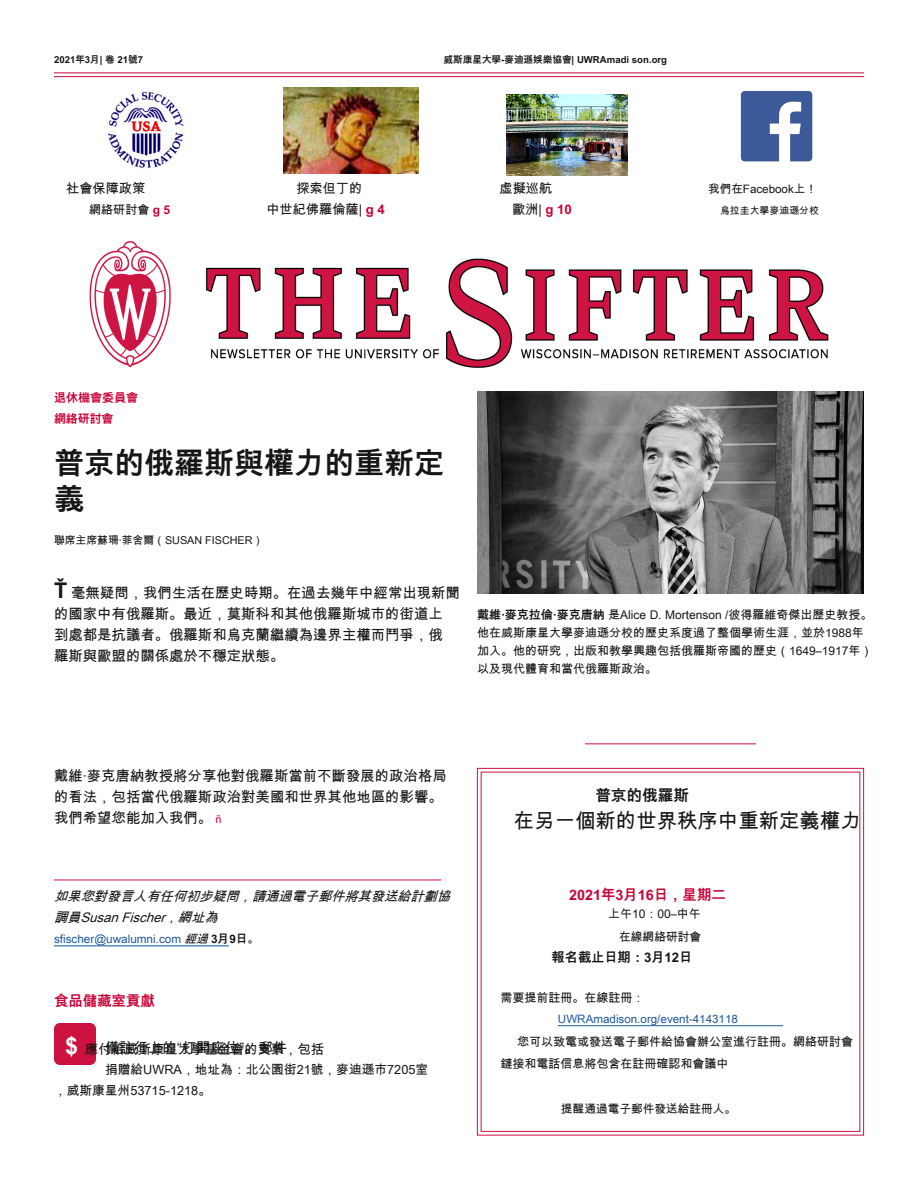
<style>
.page{position:relative;width:918px;height:1188px;background:#fff}
.page>*{position:absolute;margin:0;border:0;box-sizing:border-box;transform-origin:0 0}
.t1{font:700 30px/36px "Arial Unicode MS";color:#171615}
.t2{font:20.4px "Arial Unicode MS";color:#171615}
.t3{font:700 15.6px "Arial Unicode MS";color:#171615}
.t4{font:14.4px/21px "Arial Unicode MS";color:#171615}
.t5{font:700 14.4px "Arial Unicode MS";color:#ca0036}
.t6{font:13.35px "Arial Unicode MS";color:#171615}
.t7{font:italic 13.2px/21px "Arial Unicode MS";color:#171615}
.t8{font:13.2px/21px "Arial Unicode MS";color:#171615;text-align:center}
.t9{font:700 13.2px "Arial Unicode MS";color:#171615}
.t10{font:12.75px/21px "Arial Unicode MS";color:#171615}
.t11{font:12px/18px "Arial Unicode MS";color:#171615}
.t12{font:700 12px "Arial Unicode MS";color:#ca0036}
.t13{font:700 11.85px "Arial Unicode MS";color:#ca0036}
.t14{font:11.7px "Arial Unicode MS";color:#1d589b}
.t15{font:11.7px "Arial Unicode MS";color:#171615}
.t16{font:11.55px "Arial Unicode MS";color:#1d589b}
.t17{font:11.55px "Arial Unicode MS";color:#171615}
.t18{font:10.8px "Arial Unicode MS";color:#171615}
.t19{font:9.9px "Arial Unicode MS";color:#171615}
.t20{font:700 9.6px "Arial Unicode MS";color:#171615}
.s1{font-weight:700;color:#ca0036}
.s2{font-weight:700;font-size:21.6px}
.s3{font-weight:700}
.s4{font-size:10.8px;color:#ca0036}
.s5{font-style:italic;color:#171615}
.s6{font-weight:700;color:#171615}
.s7{font-weight:700;font-size:23.25px;color:#fff}
</style>
<div class="page">
<img style="left:740px;top:90px;width:72px;height:72px">
<hr style="left:54px;top:72px;width:810px;height:1px;background:#cd1141">
<hr style="left:54px;top:76px;width:810px;height:1px;background:#cd1141">
<hr style="left:54px;top:880px;width:387px;height:1px;background:#cd1141">
<hr style="left:54px;top:945px;width:175px;height:1px;background:#175d9e">
<svg style="left:477px;top:768px;width:387px;height:368px"></svg>
<hr style="left:585px;top:743px;width:171px;height:1px;background:#cd1141">
<div style="left:54px;top:1023px;width:42px;height:42px;background:#cd1141;border-radius:6px"></div>
<img style="left:89px;top:241px;width:740px;height:127px">
<img style="left:506px;top:94px;width:122px;height:82px">
<img style="left:284px;top:87px;width:134px;height:87px">
<img style="left:477px;top:392px;width:387px;height:202px">
<img style="left:108px;top:91px;width:76px;height:77px">
<p class="t20" style="left:54px;top:53px;width:91px">2021年3月| 卷 21號7</p>
<p class="t20" style="left:444px;top:53px;width:225px">威斯康星大學-麥迪遜娛樂協會| UWRAmadi son.org</p>
<p class="t8" style="left:66px;top:177px;width:81px">社會保障政策</p>
<p class="t11" style="left:89px;top:200px;width:82px">網絡研討會 <span class="s1">g 5</span></p>
<p class="t8" style="left:266px;top:177px;width:120px">探索但丁的<br>中世紀佛羅倫薩| <span class="s1">g 4</span></p>
<p class="t8" style="left:512px;top:177px;width:61px;text-align:left;text-indent:-12px">虛擬巡航<br>歐洲| <span class="s1">g 10</span></p>
<p class="t17" style="left:708px;top:180px;width:110px">我們在Facebook上！</p>
<p class="t19" style="left:720px;top:203px;width:100px">烏拉圭大學麥迪遜分校</p>
<p class="t12" style="left:54px;top:389px;width:85px">退休機會委員會</p>
<p class="t13" style="left:54px;top:410px;width:61px">網絡研討會</p>
<h1 class="t1" style="left:54px;top:444px;width:391px">普京的俄羅斯與權力的重新定義</h1>
<p class="t18" style="left:54px;top:533px;width:211px">聯席主席蘇珊·菲舍爾（SUSAN FISCHER）</p>
<p class="t4" style="left:54px;top:582px;width:408px"><span class="s2">Ť</span> 毫無疑問，我們生活在歷史時期。在過去幾年中經常出現新聞的國家中有俄羅斯。最近，莫斯科和其他俄羅斯城市的街道上到處都是抗議者。俄羅斯和烏克蘭繼續為邊界主權而鬥爭，俄羅斯與歐盟的關係處於不穩定狀態。</p>
<p class="t11" style="left:477px;top:605px;width:397px"><span class="s3">戴維·麥克拉倫·麥克唐納</span> 是Alice D. Mortenson /彼得羅維奇傑出歷史教授。他在威斯康星大學麥迪遜分校的歷史系度過了整個學術生涯，並於1988年加入。他的研究，出版和教學興趣包括俄羅斯帝國的歷史（1649–1917年）以及現代體育和當代俄羅斯政治。</p>
<p class="t4" style="left:54px;top:765px;width:394px">戴維·麥克唐納教授將分享他對俄羅斯當前不斷發展的政治格局的看法，包括當代俄羅斯政治對美國和世界其他地區的影響。我們希望您能加入我們。 <span class="s4">ñ</span></p>
<h3 class="t3" style="left:595px;top:785px;width:95px">普京的俄羅斯</h3>
<h2 class="t2" style="left:514px;top:807px;width:348px">在另一個新的世界秩序中重新定義權力</h2>
<p class="t7" style="left:54px;top:886px;width:403px">如果您對發言人有任何初步疑問，請通過電子郵件將其發送給計劃協調員SusanFischer，網址為</p>
<p class="t5" style="left:569px;top:885px;width:158px">2021年3月16日，星期二</p>
<p class="t11" style="left:608px;top:905px;width:94px">上午10：00–中午</p>
<p class="t14" style="left:54px;top:931px;width:207px">sfischer@uwalumni.com <span class="s5">經過</span> <span class="s6">3月9日。</span></p>
<p class="t15" style="left:619px;top:928px;width:84px">在線網絡研討會</p>
<p class="t9" style="left:552px;top:948px;width:142px">報名截止日期：3月12日</p>
<p class="t5" style="left:54px;top:991px;width:102px">食品儲藏室貢獻</p>
<p class="t11" style="left:501px;top:989px;width:145px">需要提前註冊。在線註冊：</p>
<p class="t16" style="left:558px;top:1011px;width:182px">UWRAmadison.org/event-4143118</p>
<p class="t11" style="left:500px;top:1030px;width:354px;line-height:22.5px;text-indent:17px">您可以致電或發送電子郵件給協會辦公室進行註冊。網絡研討會鏈接和電話信息將包含在註冊確認和會議中</p>
<p class="t15" style="left:561px;top:1101px;width:177px">提醒通過電子郵件發送給註冊人。</p>
<p class="t6" style="left:65px;top:1040px;width:260px"><span class="s7">$</span> 應付給威斯康星大學基金會的支票，包括</p>
<p class="t10" style="left:54px;top:1058px;width:376px;text-indent:51px">捐贈給UWRA，地址為：北公園街21號，麥迪遜市7205室，威斯康星州53715-1218。</p>
<p class="t4" style="left:105px;top:1037px;width:184px">備註行上的“打開座位”。郵件</p>
</div>
